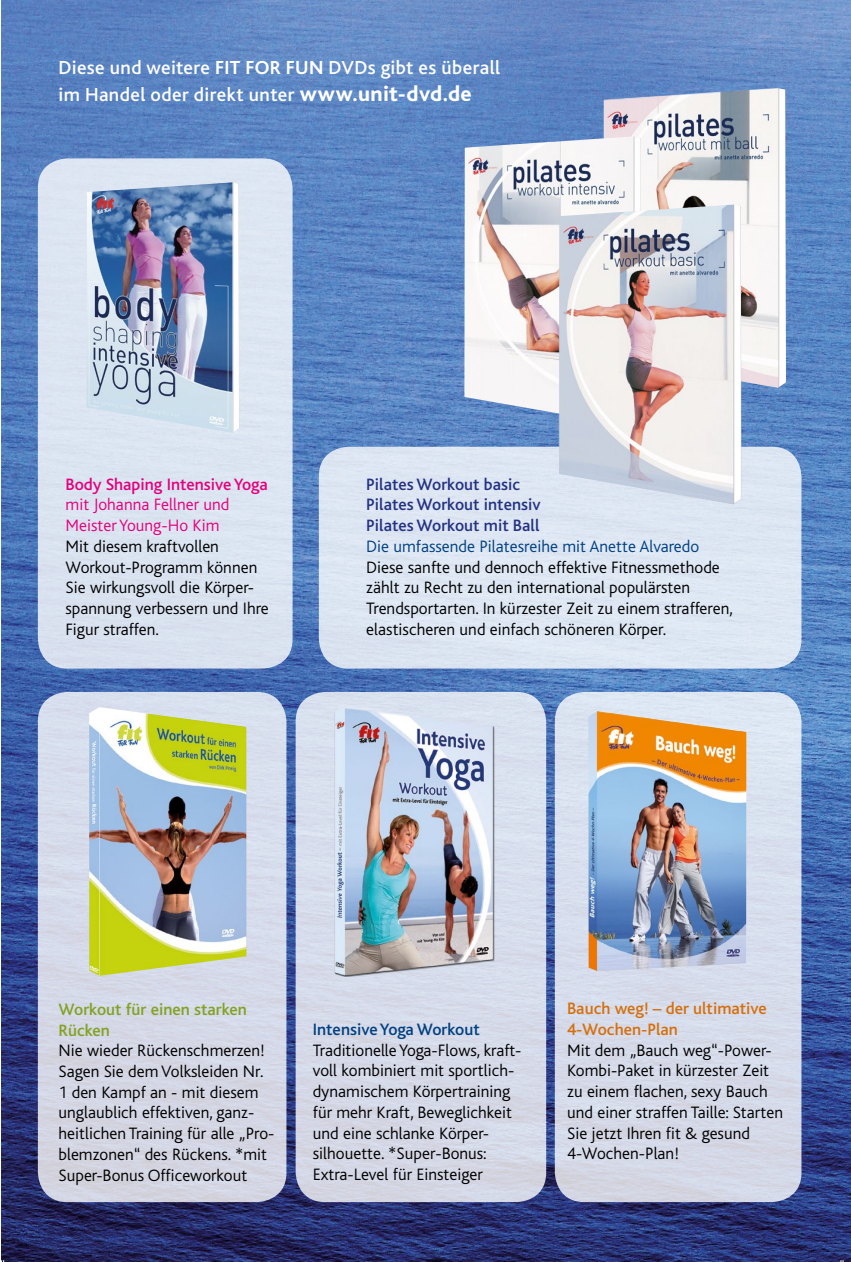
<style>
.page{position:relative;width:851px;height:1262px;background:#fff}
.page>*{position:absolute;margin:0;border:0;box-sizing:border-box;transform-origin:0 0}
.t1{font:500 19.75px/27.2px "Bliss";letter-spacing:.02em;color:#fff}
.t2{font:300 17.25px/20.8px "Bliss";color:#000}
.t3{font:500 17.25px/20.8px "Bliss";color:#243282}
.t4{font:300 17.25px "Bliss";color:#004080}
.t5{font:300 17.25px/20.8px "Bliss";color:#e5007c}
.t6{font:500 17.25px/20.8px "Bliss";color:#d56f0d}
.t7{font:500 17.25px/20.8px "Bliss";color:#82a222}
.t8{font:500 17.25px "Bliss";color:#e5007c}
.t9{font:500 17.25px "Bliss";color:#004080}
.s1{font-weight:700}
.s2{font-weight:800;font-size:22.25px}
</style>
<div class="page">
<img style="left:1px;top:0;width:849px;height:1261px">
<div style="left:295px;top:692px;width:251px;height:510px;background:#d6dae9;border-radius:30px"></div>
<div style="left:38px;top:692px;width:248px;height:510px;background:#d5d8e7;border-radius:30px"></div>
<div style="left:554px;top:692px;width:247px;height:510px;background:linear-gradient(to bottom,#dce5f2,#d3d6e5);border-radius:30px"></div>
<div style="left:38px;top:158px;width:254px;height:510px;background:#dbe4f1;border-radius:30px"></div>
<img style="left:603px;top:88px;width:182px;height:300px">
<img style="left:89px;top:707px;width:157px;height:268px">
<img style="left:464px;top:136px;width:177px;height:290px">
<div style="left:319px;top:447px;width:482px;height:221px;background:#dde6f3;border-radius:30px"></div>
<img style="left:318px;top:706px;width:192px;height:270px">
<img style="left:588px;top:710px;width:158px;height:261px">
<img style="left:87px;top:182px;width:152px;height:251px">
<img style="left:558px;top:204px;width:183px;height:300px">
<p class="t1" style="left:59px;top:54px;width:443px">Diese und weitere <span class="s1">FIT FOR FUN</span> DVDs gibt es überall im Handel oder direkt unter <span class="s2">www.unit-dvd.de</span></p>
<p class="t8" style="left:66px;top:475px;width:204px">Body Shaping Intensive Yoga</p>
<p class="t5" style="left:66px;top:495px;width:165px">mit Johanna Fellner und<br>Meister Young-Ho Kim</p>
<p class="t2" style="left:66px;top:536px;width:205px">Mit diesem kraftvollen<br>Workout-Programm können<br>Sie wirkungsvoll die Körper&shy;spannung verbessern und Ihre<br>Figur straffen.</p>
<p class="t3" style="left:366px;top:474px;width:176px">Pilates Workout basic<br>Pilates Workout intensiv<br>Pilates Workout mit Ball</p>
<p class="t4" style="left:366px;top:537px;width:334px">Die umfassende Pilatesreihe mit Anette Alvaredo</p>
<p class="t2" style="left:366px;top:557px;width:368px">Diese sanfte und dennoch effektive Fitnessmethode zählt zu Recht zu den international populärsten Trendsportarten. In kürzester Zeit zu einem strafferen, elastischeren und einfach schöneren Körper.</p>
<p class="t7" style="left:59px;top:999px;width:190px">Workout für einen starken<br>Rücken</p>
<p class="t2" style="left:59px;top:1040px;width:217px">Nie wieder Rückenschmerzen!<br>Sagen Sie dem Volksleiden Nr.<br>1 den Kampf an - mit diesem unglaublich effektiven, ganz&shy;heitlichen Training für alle „Pro&shy;blemzonen“ des Rückens. *mit<br>Super-Bonus Officeworkout</p>
<p class="t9" style="left:313px;top:1020px;width:168px">Intensive Yoga Workout</p>
<p class="t2" style="left:313px;top:1040px;width:210px">Traditionelle Yoga-Flows, kraft&shy;voll kombiniert mit sportlich&shy;dynamischem Körpertraining für mehr Kraft, Beweglichkeit und eine schlanke Körper&shy;silhouette. *Super-Bonus:<br>Extra-Level für Einsteiger</p>
<p class="t6" style="left:567px;top:998px;width:201px">Bauch weg! – der ultimative<br>4-Wochen-Plan</p>
<p class="t2" style="left:567px;top:1040px;width:217px">Mit dem „Bauch weg“-Power-<br>Kombi-Paket in kürzester Zeit zu einem flachen, sexy Bauch und einer straffen Taille: Starten<br>Sie jetzt Ihren fit &amp; gesund<br>4-Wochen-Plan!</p>
</div>
